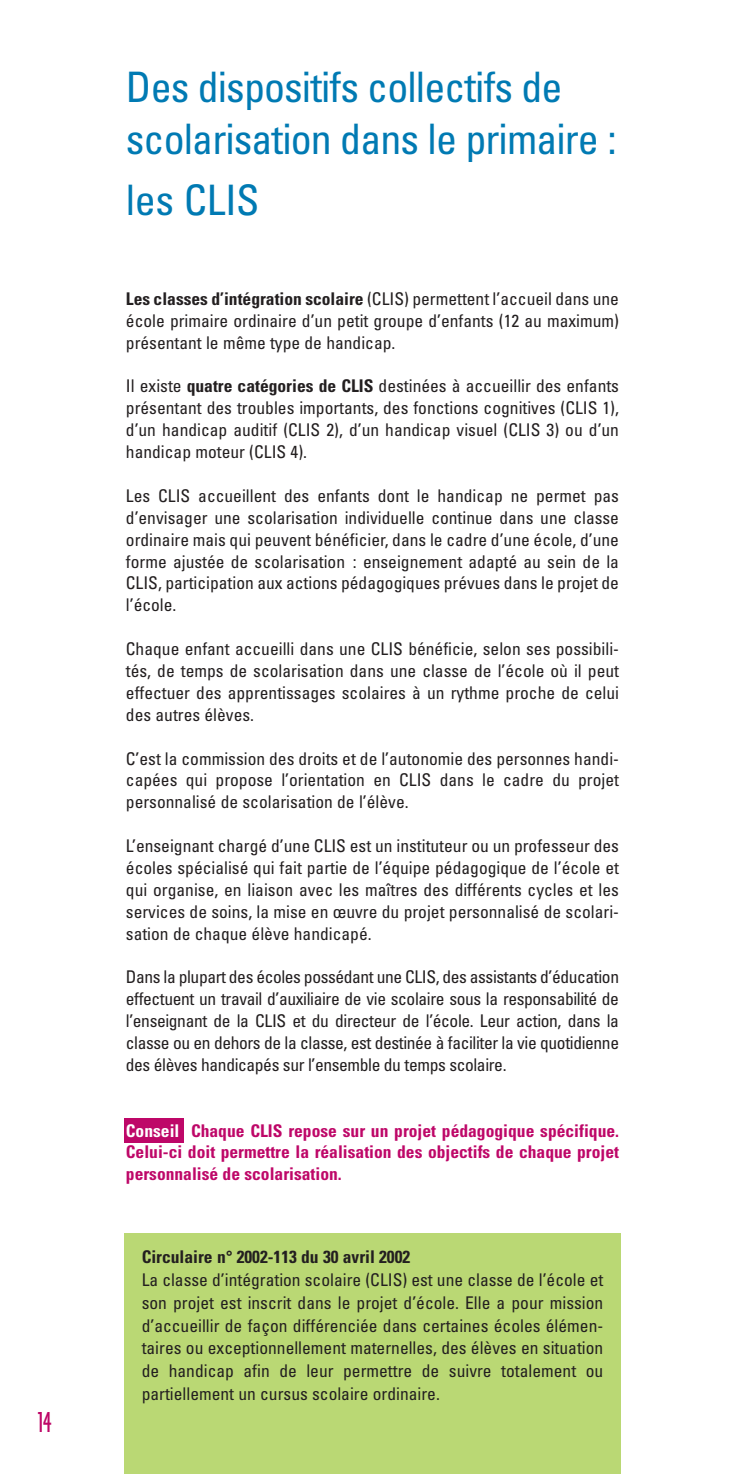
<style>
.page{position:relative;width:745px;height:1474px;background:#fff}
.page>*{position:absolute;margin:0;border:0;box-sizing:border-box;transform-origin:0 0}
.t1{font:condensed 42px/52.5px "Univers";letter-spacing:-.02em;color:#007ab3}
.t2{font:28px "Industria Solid";color:#be0768}
.t3{font:condensed 17.5px/21.9px "Univers";color:#231f20;text-align:justify}
.t4{font:700 condensed 17.5px/21.9px "Univers";color:#be0768;text-align:justify}
.t5{font:700 condensed 17.5px "Univers";color:#231f20}
.s1{font-weight:700}
.s2{color:#fff}
</style>
<div class="page">
<div style="left:124px;top:1118px;width:60px;height:24px;background:#be0768"></div>
<div style="left:124px;top:1233px;width:496px;height:240px;background:#bad874"></div>
<h2 class="t2" style="left:38px;top:1412px;width:15px">14</h2>
<h1 class="t1" style="left:126px;top:64px;width:492px">Des dispositifs collectifs de scolarisation dans le primaire :</h1>
<h1 class="t1" style="left:126px;top:177px;width:135px">les CLIS</h1>
<p class="t3" style="left:126px;top:289px;width:494px"><span class="s1">Les classes d’intégration scolaire</span> (CLIS) permettent l’accueil dans une école primaire ordinaire d’un petit groupe d’enfants (12 au maximum) présentant le même type de handicap.</p>
<p class="t3" style="left:126px;top:377px;width:494px">Il existe <span class="s1">quatre catégories de CLIS</span> destinées à accueillir des enfants présentant des troubles importants, des fonctions cognitives (CLIS 1), d’un handicap auditif (CLIS 2), d’un handicap visuel (CLIS 3) ou d’un handicap moteur (CLIS 4).</p>
<p class="t3" style="left:126px;top:486px;width:494px">Les CLIS accueillent des enfants dont le handicap ne permet pas d’envisager une scolarisation individuelle continue dans une classe ordinaire mais qui peuvent bénéficier, dans le cadre d’une école, d’une forme ajustée de scolarisation : enseignement adapté au sein de la CLIS, participation aux actions pédagogiques prévues dans le projet de l’école.</p>
<p class="t3" style="left:126px;top:639px;width:494px">Chaque enfant accueilli dans une CLIS bénéficie, selon ses possibili&shy;tés, de temps de scolarisation dans une classe de l’école où il peut effectuer des apprentissages scolaires à un rythme proche de celui des autres élèves.</p>
<p class="t3" style="left:126px;top:748px;width:494px">C’est la commission des droits et de l’autonomie des personnes handi&shy;capées qui propose l’orientation en CLIS dans le cadre du projet personnalisé de scolarisation de l’élève.</p>
<p class="t3" style="left:126px;top:836px;width:494px">L’enseignant chargé d’une CLIS est un instituteur ou un professeur des écoles spécialisé qui fait partie de l’équipe pédagogique de l’école et qui organise, en liaison avec les maîtres des différents cycles et les services de soins, la mise en œuvre du projet personnalisé de scolari&shy;sation de chaque élève handicapé.</p>
<p class="t3" style="left:126px;top:967px;width:494px">Dans la plupart des écoles possédant une CLIS, des assistants d’éducation effectuent un travail d’auxiliaire de vie scolaire sous la responsabilité de l’enseignant de la CLIS et du directeur de l’école. Leur action, dans la classe ou en dehors de la classe, est destinée à faciliter la vie quotidienne des élèves handicapés sur l’ensemble du temps scolaire.</p>
<p class="t4" style="left:126px;top:1120px;width:494px"><span class="s2">Conseil</span> Chaque CLIS repose sur un projet pédagogique spécifique.<br>Celui-ci doit permettre la réalisation des objectifs de chaque projet personnalisé de scolarisation.</p>
<p class="t5" style="left:142px;top:1250px;width:270px">Circulaire n° 2002-113 du 30 avril 2002</p>
<p class="t3" style="left:142px;top:1269px;width:463px;line-height:22.8px">La classe d’intégration scolaire (CLIS) est une classe de l’école et son projet est inscrit dans le projet d’école. Elle a pour mission d’accueillir de façon différenciée dans certaines écoles élémen&shy;taires ou exceptionnellement maternelles, des élèves en situation de handicap afin de leur permettre de suivre totalement ou partiellement un cursus scolaire ordinaire.</p>
</div>
